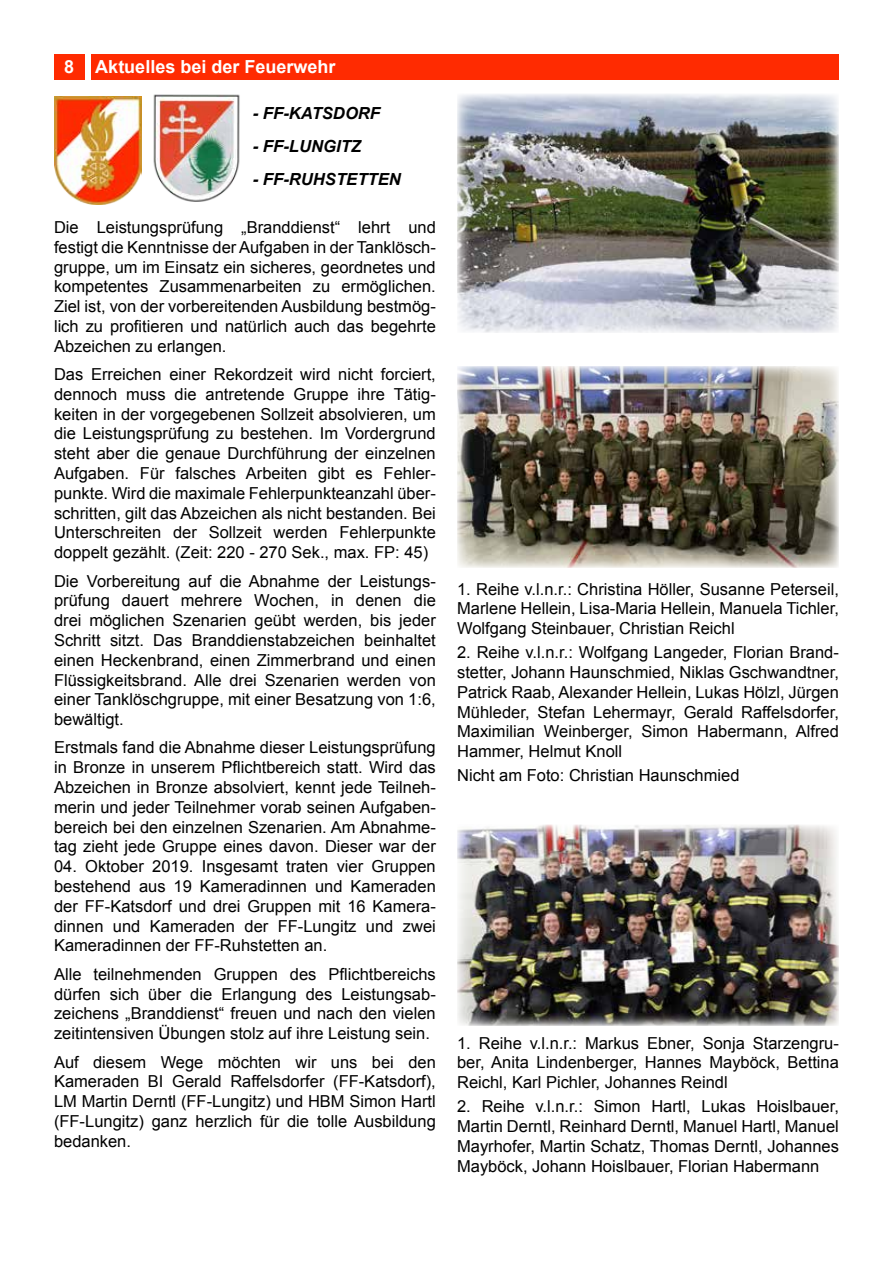
<style>
.page{position:relative;width:893px;height:1263px;background:#fff}
.page>*{position:absolute;margin:0;border:0;box-sizing:border-box;transform-origin:0 0}
.t1{font:700 18px "Arial";color:#fff}
.t2{font:italic 700 16.65px "Arial";color:#000}
.t3{font:16.5px/19.8px "Arial";color:#000;text-align:justify}
</style>
<div class="page">
<img style="left:153px;top:94px;width:87px;height:108px">
<img style="left:55px;top:96px;width:86px;height:108px">
<div style="left:91px;top:54px;width:748px;height:26px;background:#ff2b01"></div>
<div style="left:54px;top:54px;width:30px;height:26px;background:#ff2b01"></div>
<img style="left:457px;top:94px;width:382px;height:238px">
<img style="left:457px;top:366px;width:382px;height:202px">
<img style="left:457px;top:825px;width:382px;height:201px">
<p class="t1" style="left:64px;top:55px;width:273px">8 Aktuelles bei der Feuerwehr</p>
<p class="t2" style="left:253px;top:102px;width:129px">- FF-KATSDORF</p>
<p class="t2" style="left:253px;top:135px;width:110px">- FF-LUNGITZ</p>
<p class="t2" style="left:253px;top:168px;width:149px">- FF-RUHSTETTEN</p>
<p class="t3" style="left:54px;top:217px;width:383px">Die Leistungsprüfung „Branddienst“ lehrt und festigt die Kenntnisse der Aufgaben in der Tanklösch&shy;gruppe, um im Einsatz ein sicheres, geordnetes und kompetentes Zusammenarbeiten zu ermöglichen.<br>Ziel ist, von der vorbereitenden Ausbildung bestmög&shy;lich zu profitieren und natürlich auch das begehrte Abzeichen zu erlangen.</p>
<p class="t3" style="left:54px;top:364px;width:383px">Das Erreichen einer Rekordzeit wird nicht forciert, dennoch muss die antretende Gruppe ihre Tätig&shy;keiten in der vorgegebenen Sollzeit absolvieren, um die Leistungsprüfung zu bestehen. Im Vordergrund steht aber die genaue Durchführung der einzelnen Aufgaben. Für falsches Arbeiten gibt es Fehler&shy;punkte. Wird die maximale Fehlerpunkteanzahl über&shy;schritten, gilt das Abzeichen als nicht bestanden. Bei Unterschreiten der Sollzeit werden Fehlerpunkte doppelt gezählt. (Zeit: 220 - 270 Sek., max. FP: 45)</p>
<p class="t3" style="left:54px;top:571px;width:383px">Die Vorbereitung auf die Abnahme der Leistungs&shy;prüfung dauert mehrere Wochen, in denen die drei möglichen Szenarien geübt werden, bis jeder Schritt sitzt. Das Branddienstabzeichen beinhaltet einen Heckenbrand, einen Zimmerbrand und einen Flüssigkeitsbrand. Alle drei Szenarien werden von einer Tanklöschgruppe, mit einer Besatzung von 1:6, bewältigt.</p>
<p class="t3" style="left:54px;top:738px;width:383px">Erstmals fand die Abnahme dieser Leistungsprüfung in Bronze in unserem Pflichtbereich statt. Wird das Abzeichen in Bronze absolviert, kennt jede Teilneh&shy;merin und jeder Teilnehmer vorab seinen Aufgaben&shy;bereich bei den einzelnen Szenarien. Am Abnahme&shy;tag zieht jede Gruppe eines davon. Dieser war der</p>
<p class="t3" style="left:54px;top:857px;width:383px">04. Oktober 2019. Insgesamt traten vier Gruppen bestehend aus 19 Kameradinnen und Kameraden der FF-Katsdorf und drei Gruppen mit 16 Kamera&shy;dinnen und Kameraden der FF-Lungitz und zwei Kameradinnen der FF-Ruhstetten an.</p>
<p class="t3" style="left:54px;top:964px;width:383px">Alle teilnehmenden Gruppen des Pflichtbereichs dürfen sich über die Erlangung des Leistungsab&shy;zeichens „Branddienst“ freuen und nach den vielen zeitintensiven Übungen stolz auf ihre Leistung sein.</p>
<p class="t3" style="left:54px;top:1052px;width:383px">Auf diesem Wege möchten wir uns bei den Kameraden BI Gerald Raffelsdorfer (FF-Katsdorf), LM Martin Derntl (FF-Lungitz) und HBM Simon Hartl (FF-Lungitz) ganz herzlich für die tolle Ausbildung bedanken.</p>
<p class="t3" style="left:457px;top:579px;width:383px">1. Reihe v.l.n.r.: Christina Höller, Susanne Peterseil, Marlene Hellein, Lisa-Maria Hellein, Manuela Tichler, Wolfgang Steinbauer, Christian Reichl</p>
<p class="t3" style="left:457px;top:643px;width:383px">2. Reihe v.l.n.r.: Wolfgang Langeder, Florian Brand&shy;stetter, Johann Haunschmied, Niklas Gschwandtner, Patrick Raab, Alexander Hellein, Lukas Hölzl, Jürgen Mühleder, Stefan Lehermayr, Gerald Raffelsdorfer, Maximilian Weinberger, Simon Habermann, Alfred Hammer, Helmut Knoll</p>
<p class="t3" style="left:457px;top:766px;width:284px">Nicht am Foto: Christian Haunschmied</p>
<p class="t3" style="left:457px;top:1033px;width:383px">1. Reihe v.l.n.r.: Markus Ebner, Sonja Starzengru&shy;ber, Anita Lindenberger, Hannes Mayböck, Bettina Reichl, Karl Pichler, Johannes Reindl</p>
<p class="t3" style="left:457px;top:1097px;width:383px">2. Reihe v.l.n.r.: Simon Hartl, Lukas Hoislbauer, Martin Derntl, Reinhard Derntl, Manuel Hartl, Manuel Mayrhofer, Martin Schatz, Thomas Derntl, Johannes Mayböck, Johann Hoislbauer, Florian Habermann</p>
</div>
